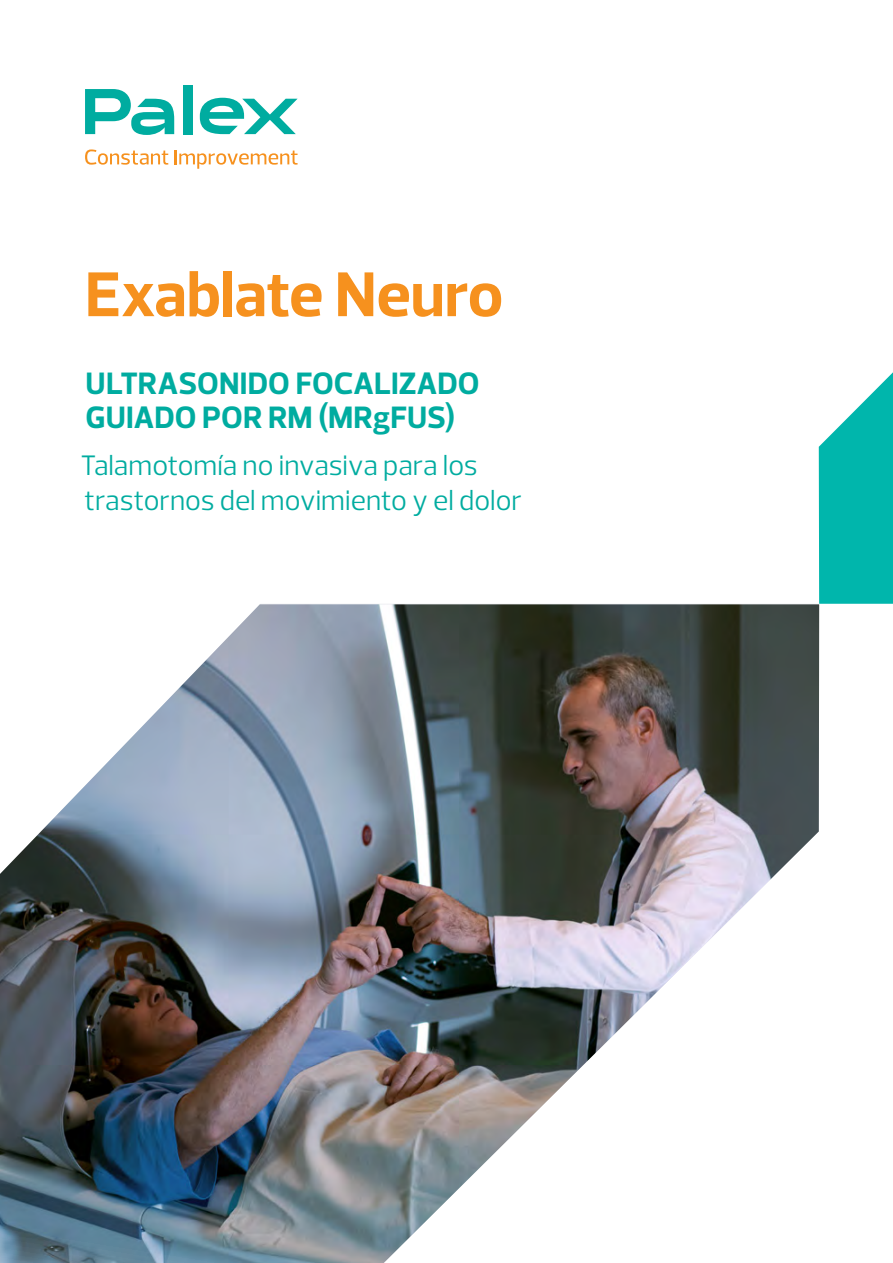
<style>
.page{position:relative;width:893px;height:1263px;background:#fff}
.page>*{position:absolute;margin:0;border:0;box-sizing:border-box;transform-origin:0 0}
.t1{font:700 64.35px "Prelo";letter-spacing:-.005em;color:#f6911e}
.t2{font:700 31.5px/34.5px "Prelo";color:#00aca0}
.t3{font:28.65px/34.5px "Prelo";color:#00aca0}
</style>
<div class="page">
<svg style="left:819px;top:372px;width:74px;height:232px"></svg>
<img style="left:0;top:604px;width:819px;height:659px">
<svg style="left:85px;top:89px;width:89px;height:46px"></svg>
<div style="left:183px;top:85px;width:9px;height:49px;background:#00aca0"></div>
<svg style="left:200px;top:98px;width:98px;height:36px"></svg>
<svg style="left:85px;top:149px;width:83px;height:16px"></svg>
<svg style="left:175px;top:150px;width:123px;height:19px"></svg>
<h1 class="t1" style="left:85px;top:258px;width:420px">Exablate Neuro</h1>
<p class="t2" style="left:86px;top:365px;width:396px">ULTRASONIDO FOCALIZADO<br>GUIADO POR RM (MRgFUS)</p>
<p class="t3" style="left:81px;top:448px;width:443px">Talamotomía no invasiva para los trastornos del movimiento y el dolor</p>
</div>
